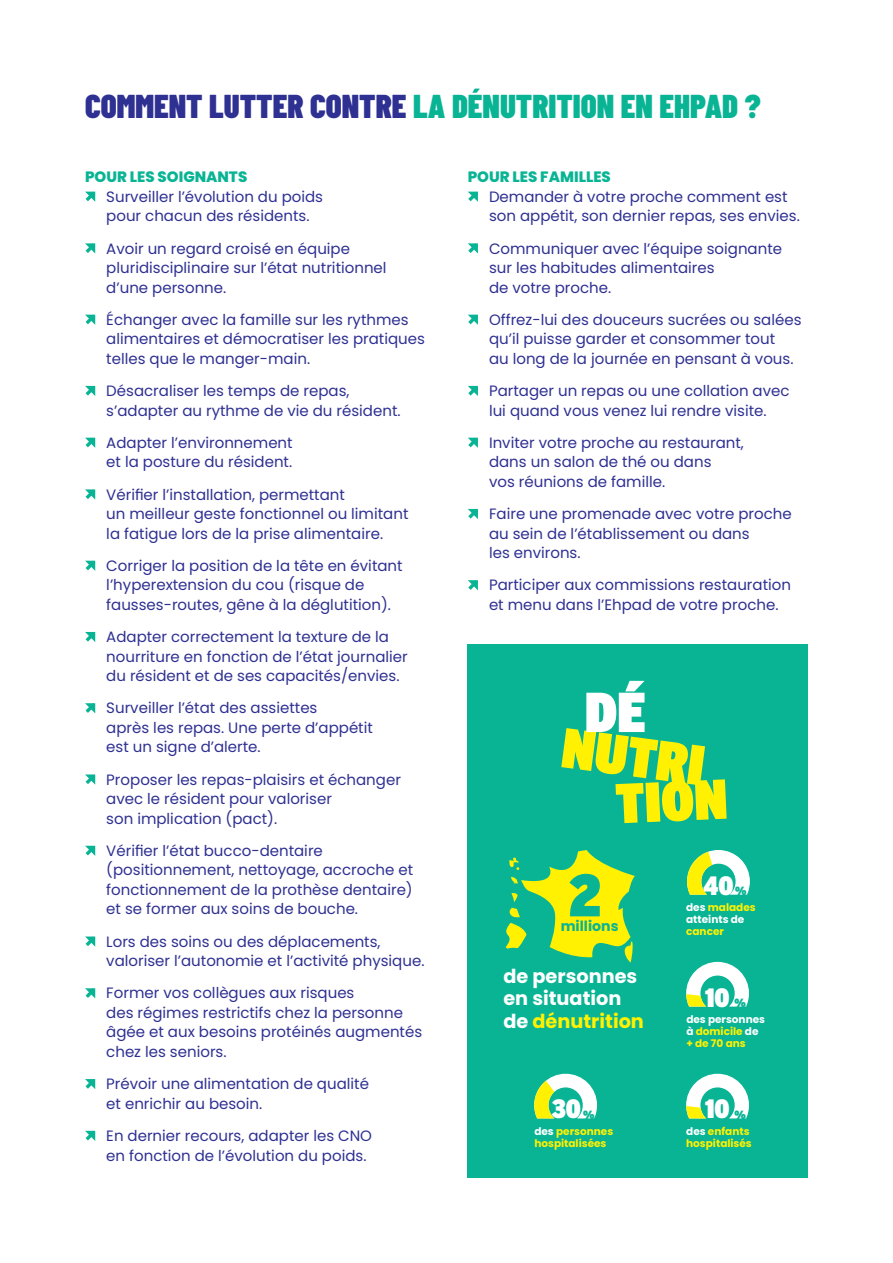
<style>
.page{position:relative;width:893px;height:1263px;background:#fff}
.page>*{position:absolute;margin:0;border:0;box-sizing:border-box;transform-origin:0 0}
.t1{font:900 59.85px "Interstate Condensed";color:#09b495}
.t2{font:900 33px "Barlow Condensed";color:#09b495}
.t3{font:900 26.55px "Interstate Condensed";color:#fff}
.t4{font:700 19.2px/22px "Poppins";color:#fff}
.t5{font:15px/19.5px "Poppins";color:#2e3092}
.t6{font:800 15px "Poppins";color:#09b495}
.t7{font:700 14.1px "Poppins";color:#09b495}
.t8{font:700 10.5px/12px "Poppins";color:#fff101}
.t9{font:700 10.5px/12px "Poppins";color:#fff}
.s1{color:#2e3092}
.s2{color:#fff101}
.s3{font-size:12px;color:#09b495}
.s4{color:#fff}
</style>
<div class="page">
<svg style="left:468px;top:192px;width:10px;height:10px"></svg>
<svg style="left:468px;top:243px;width:10px;height:11px"></svg>
<svg style="left:468px;top:315px;width:10px;height:10px"></svg>
<svg style="left:468px;top:386px;width:10px;height:10px"></svg>
<svg style="left:468px;top:438px;width:10px;height:10px"></svg>
<svg style="left:468px;top:509px;width:10px;height:10px"></svg>
<svg style="left:468px;top:580px;width:10px;height:10px"></svg>
<svg style="left:85px;top:192px;width:10px;height:10px"></svg>
<svg style="left:85px;top:243px;width:10px;height:11px"></svg>
<svg style="left:85px;top:315px;width:10px;height:10px"></svg>
<svg style="left:85px;top:386px;width:10px;height:10px"></svg>
<svg style="left:85px;top:438px;width:10px;height:10px"></svg>
<svg style="left:85px;top:489px;width:10px;height:11px"></svg>
<svg style="left:85px;top:561px;width:10px;height:10px"></svg>
<svg style="left:85px;top:632px;width:10px;height:10px"></svg>
<svg style="left:85px;top:703px;width:10px;height:10px"></svg>
<svg style="left:85px;top:774px;width:10px;height:11px"></svg>
<svg style="left:85px;top:846px;width:10px;height:10px"></svg>
<svg style="left:85px;top:936px;width:10px;height:11px"></svg>
<svg style="left:85px;top:988px;width:10px;height:10px"></svg>
<svg style="left:85px;top:1079px;width:10px;height:10px"></svg>
<svg style="left:85px;top:1131px;width:10px;height:10px"></svg>
<div style="left:468px;top:644px;width:340px;height:534px;background:#09b495"></div>
<svg style="left:561px;top:681px;width:166px;height:142px"></svg>
<svg style="left:686px;top:962px;width:63px;height:44px"></svg>
<svg style="left:686px;top:1074px;width:63px;height:44px"></svg>
<svg style="left:534px;top:1074px;width:63px;height:44px"></svg>
<svg style="left:687px;top:850px;width:63px;height:45px"></svg>
<svg style="left:505px;top:850px;width:130px;height:112px"></svg>
<h2 class="t2" style="left:85px;top:83px;width:677px"><span class="s1">COMMENT LUTTER CONTRE</span> LA DÉNUTRITION EN EHPAD ?</h2>
<p class="t6" style="left:85px;top:168px;width:164px">POUR LES SOIGNANTS</p>
<p class="t5" style="left:106px;top:187px;width:218px">Surveiller l’évolution du poids pour chacun des résidents.</p>
<p class="t5" style="left:106px;top:239px;width:282px">Avoir un regard croisé en équipe pluridisciplinaire sur l’état nutritionnel d’une personne.</p>
<p class="t5" style="left:106px;top:310px;width:320px">Échanger avec la famille sur les rythmes alimentaires et démocratiser les pratiques telles que le manger-main.</p>
<p class="t5" style="left:106px;top:381px;width:296px">Désacraliser les temps de repas, s’adapter au rythme de vie du résident.</p>
<p class="t5" style="left:106px;top:433px;width:188px">Adapter l’environnement et la posture du résident.</p>
<p class="t5" style="left:106px;top:485px;width:304px">Vérifier l’installation, permettant<br>un meilleur geste fonctionnel ou limitant la fatigue lors de la prise alimentaire.</p>
<p class="t5" style="left:106px;top:556px;width:298px">Corriger la position de la tête en évitant l’hyperextension du cou (risque de fausses-routes, gêne à la déglutition).</p>
<p class="t5" style="left:106px;top:627px;width:303px">Adapter correctement la texture de la nourriture en fonction de l’état journalier du résident et de ses capacités/envies.</p>
<p class="t5" style="left:106px;top:698px;width:268px">Surveiller l’état des assiettes<br>après les repas. Une perte d’appétit est un signe d’alerte.</p>
<p class="t5" style="left:106px;top:770px;width:296px">Proposer les repas-plaisirs et échanger avec le résident pour valoriser<br>son implication (pact).</p>
<p class="t5" style="left:106px;top:841px;width:308px">Vérifier l’état bucco-dentaire (positionnement, nettoyage, accroche et fonctionnement de la prothèse dentaire) et se former aux soins de bouche.</p>
<p class="t5" style="left:106px;top:932px;width:320px">Lors des soins ou des déplacements, valoriser l’autonomie et l’activité physique.</p>
<p class="t5" style="left:106px;top:983px;width:317px">Former vos collègues aux risques<br>des régimes restrictifs chez la personne âgée et aux besoins protéinés augmentés chez les seniors.</p>
<p class="t5" style="left:106px;top:1074px;width:264px">Prévoir une alimentation de qualité et enrichir au besoin.</p>
<p class="t5" style="left:106px;top:1126px;width:267px">En dernier recours, adapter les CNO en fonction de l’évolution du poids.</p>
<p class="t6" style="left:468px;top:168px;width:145px">POUR LES FAMILLES</p>
<p class="t5" style="left:489px;top:187px;width:312px">Demander à votre proche comment est son appétit, son dernier repas, ses envies.</p>
<p class="t5" style="left:489px;top:239px;width:295px">Communiquer avec l’équipe soignante sur les habitudes alimentaires<br>de votre proche.</p>
<p class="t5" style="left:489px;top:310px;width:314px">Offrez-lui des douceurs sucrées ou salées qu’il puisse garder et consommer tout<br>au long de la journée en pensant à vous.</p>
<p class="t5" style="left:489px;top:381px;width:302px">Partager un repas ou une collation avec lui quand vous venez lui rendre visite.</p>
<p class="t5" style="left:489px;top:433px;width:256px">Inviter votre proche au restaurant, dans un salon de thé ou dans<br>vos réunions de famille.</p>
<p class="t5" style="left:489px;top:504px;width:304px">Faire une promenade avec votre proche au sein de l’établissement ou dans<br>les environs.</p>
<p class="t5" style="left:489px;top:575px;width:304px">Participer aux commissions restauration et menu dans l’Ehpad de votre proche.</p>
<h1 class="t1" style="left:569px;top:861px;width:33px">2</h1>
<p class="t7" style="left:561px;top:918px;width:59px">millions</p>
<p class="t4" style="left:503px;top:966px;width:142px">de personnes en situation de <span class="s2">dénutrition</span></p>
<h3 class="t3" style="left:552px;top:1094px;width:44px">30<span class="s3">%</span></h3>
<p class="t8" style="left:534px;top:1125px;width:80px"><span class="s4">des</span> personnes hospitalisées</p>
<h3 class="t3" style="left:704px;top:870px;width:45px">40<span class="s3">%</span></h3>
<p class="t9" style="left:686px;top:901px;width:71px">des <span class="s2">malades </span>atteints de</p>
<p class="t8" style="left:686px;top:925px;width:39px">cancer</p>
<h3 class="t3" style="left:705px;top:982px;width:42px">10 <span class="s3">%</span></h3>
<p class="t8" style="left:686px;top:1013px;width:80px"><span class="s4">des personnes à</span> domicile <span class="s4">de </span>+ de 70 ans</p>
<h3 class="t3" style="left:705px;top:1094px;width:42px">10 <span class="s3">%</span></h3>
<p class="t8" style="left:686px;top:1125px;width:67px"><span class="s4">des</span> enfants hospitalisés</p>
</div>
